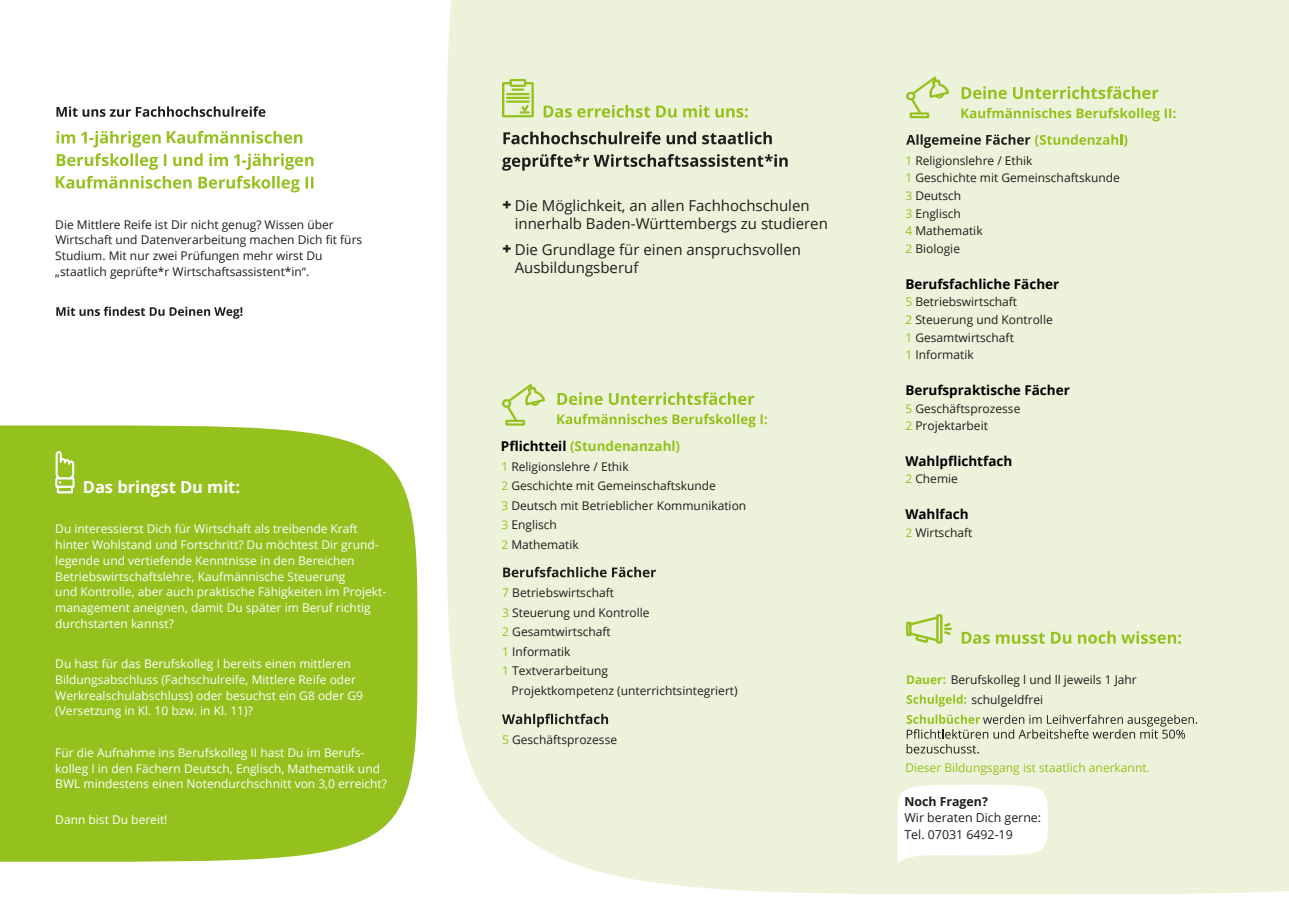
<style>
.page{position:relative;width:1289px;height:919px;background:#fff}
.page>*{position:absolute;margin:0;border:0;box-sizing:border-box;transform-origin:0 0}
.t1{font:700 16.5px "Open Sans";color:#fff}
.t2{font:700 16.5px "Open Sans";color:#95c11f}
.t3{font:15px/18px "Open Sans";color:#1d1d1b}
.t4{font:700 13.5px "Open Sans";color:#000}
.t5{font:700 13.5px "Open Sans";color:#95c11f}
.t6{font:12.3px/16.2px "Open Sans";color:#1d1d1b}
.t7{font:700 12.3px "Open Sans";color:#1d1d1b}
.t8{font:12px/17.7px "Open Sans";color:#1d1d1b}
.t9{font:12px/15.8px "Open Sans";color:#fff}
.t10{font:12px "Open Sans";color:#95c11f}
.s1{font-family:"Merriweather";font-weight:900}
.s2{color:#000}
.s3{color:#95c11f}
.s4{font-weight:700;color:#95c11f}
</style>
<div class="page">
<div style="left:446px;top:0;width:842px;height:894px;background:#ecf3da"></div>
<div style="left:0;top:425px;width:417px;height:436px;background:#95c11f"></div>
<svg style="left:56px;top:106px;width:209px;height:11px"></svg>
<svg style="left:56px;top:131px;width:246px;height:16px"></svg>
<svg style="left:57px;top:153px;width:256px;height:17px"></svg>
<svg style="left:66px;top:176px;width:247px;height:16px"></svg>
<svg style="left:56px;top:306px;width:186px;height:13px"></svg>
<svg style="left:502px;top:79px;width:32px;height:38px"></svg>
<svg style="left:543px;top:105px;width:204px;height:13px;background:#cde198"></svg>
<svg style="left:503px;top:131px;width:268px;height:13px;background:#9ea292"></svg>
<svg style="left:502px;top:154px;width:285px;height:17px;background:#afb4a1"></svg>
<svg style="left:55px;top:451px;width:20px;height:42px"></svg>
<svg style="left:906px;top:76px;width:43px;height:42px;background:#d9e8b3"></svg>
<svg style="left:961px;top:86px;width:197px;height:13px;background:#cadf92"></svg>
<svg style="left:961px;top:108px;width:214px;height:13px;background:#cfe29d"></svg>
<svg style="left:906px;top:614px;width:45px;height:29px"></svg>
<svg style="left:961px;top:631px;width:219px;height:12px;background:#cce197"></svg>
<svg style="left:906px;top:694px;width:60px;height:12px"></svg>
<svg style="left:502px;top:384px;width:43px;height:41px;background:#d9e8b2"></svg>
<svg style="left:557px;top:392px;width:197px;height:13px;background:#cadf92"></svg>
<svg style="left:557px;top:414px;width:210px;height:13px;background:#cfe29e"></svg>
<svg style="left:503px;top:567px;width:153px;height:10px;background:#979c8c"></svg>
<svg style="left:502px;top:713px;width:106px;height:14px"></svg>
<svg style="left:906px;top:134px;width:221px;height:14px;background:#bdc8a1"></svg>
<svg style="left:906px;top:714px;width:291px;height:24px;background:#c8cfb4"></svg>
<svg style="left:906px;top:744px;width:72px;height:9px"></svg>
<div style="left:897px;top:784px;width:150px;height:71px;background:#fff;border-radius:50%"></div>
<svg style="left:897px;top:809px;width:46px;height:55px"></svg>
<h1 class="t2" style="left:55px;top:171px;width:12px">K</h1>
<h1 class="t2" style="left:165px;top:126px;width:12px">K</h1>
<p class="t8" style="left:55px;top:215px;width:280px">Die Mittlere Reife ist Dir nicht genug? Wissen über</p>
<p class="t8" style="left:55px;top:247px;width:269px;line-height:15.8px">Studium. Mit nur zwei Prüfungen mehr wirst Du „staatlich geprüfte*r Wirtschaftsassistent*in“.</p>
<p class="t8" style="left:55px;top:231px;width:308px">Wirtschaft und Datenverarbeitung machen Dich fit fürs</p>
<h1 class="t1" style="left:83px;top:475px;width:159px">Das bringst Du mit:</h1>
<p class="t9" style="left:55px;top:521px;width:332px">Du interessierst Dich für Wirtschaft als treibende Kraft hinter Wohlstand und Fortschritt? Du möchtest Dir grund&shy;legende und vertiefende Kenntnisse in den Bereichen Betriebswirtschaftslehre, Kaufmännische Steuerung<br>und Kontrolle, aber auch praktische Fähigkeiten im Projekt&shy;management aneignen, damit Du später im Beruf richtig durchstarten kannst?</p>
<p class="t9" style="left:55px;top:655px;width:309px">Du hast für das Berufskolleg I bereits einen mittleren Bildungsabschluss (Fachschulreife, Mittlere Reife oder Werkrealschulabschluss) oder besuchst ein G8 oder G9 (Versetzung in Kl. 10 bzw. in Kl. 11)?</p>
<p class="t9" style="left:55px;top:744px;width:333px">Für die Aufnahme ins Berufskolleg II hast Du im Berufs&shy;kolleg I in den Fächern Deutsch, Englisch, Mathematik und<br>BWL mindestens einen Notendurchschnitt von 3,0 erreicht?</p>
<p class="t9" style="left:55px;top:811px;width:114px">Dann bist Du bereit!</p>
<p class="t3" style="left:514px;top:196px;width:315px;text-indent:-13px"><span class="s1">+</span> Die Möglichkeit, an allen Fachhochschulen innerhalb Baden-Württembergs zu studieren</p>
<p class="t3" style="left:514px;top:240px;width:288px;text-indent:-13px"><span class="s1">+</span> Die Grundlage für einen anspruchsvollen<br>Ausbildungsberuf</p>
<p class="t5" style="left:501px;top:436px;width:181px"><span class="s2">Pflichtteil</span> (Stundenanzahl)</p>
<p class="t8" style="left:501px;top:456px;width:246px;line-height:19.5px"><span class="s3">1</span> Religionslehre / Ethik<br><span class="s3">2</span> Geschichte mit Gemeinschaftskunde<br><span class="s3">3</span> Deutsch mit Betrieblicher Kommunikation<br><span class="s3">3</span> Englisch<br><span class="s3">2</span> Mathematik</p>
<p class="t8" style="left:502px;top:583px;width:149px;line-height:19.5px"><span class="s3">7</span> Betriebswirtschaft<br><span class="s3">3</span> Steuerung und Kontrolle<br><span class="s3">2</span> Gesamtwirtschaft<br><span class="s3">1</span> Informatik<br><span class="s3">1</span> Textverarbeitung</p>
<p class="t8" style="left:511px;top:681px;width:227px">Projektkompetenz (unterrichtsintegriert)</p>
<p class="t8" style="left:502px;top:730px;width:116px"><span class="s3">5</span> Geschäftsprozesse</p>
<p class="t8" style="left:905px;top:151px;width:216px"><span class="s3">1</span> Religionslehre / Ethik<br><span class="s3">1</span> Geschichte mit Gemeinschaftskunde<br><span class="s3">3</span> Deutsch<br><span class="s3">3</span> Englisch<br><span class="s3">4</span> Mathematik<br><span class="s3">2</span> Biologie</p>
<p class="t4" style="left:905px;top:274px;width:155px">Berufsfachliche Fächer</p>
<p class="t8" style="left:905px;top:293px;width:149px"><span class="s3">5</span> Betriebswirtschaft<br><span class="s3">2</span> Steuerung und Kontrolle<br><span class="s3">1</span> Gesamtwirtschaft<br><span class="s3">1</span> Informatik</p>
<p class="t4" style="left:905px;top:380px;width:166px">Berufspraktische Fächer</p>
<p class="t8" style="left:905px;top:399px;width:116px"><span class="s3">5</span> Geschäftsprozesse<br><span class="s3">2</span> Projektarbeit</p>
<p class="t4" style="left:905px;top:451px;width:108px">Wahlpflichtfach</p>
<p class="t8" style="left:905px;top:470px;width:54px"><span class="s3">2</span> Chemie</p>
<p class="t4" style="left:905px;top:504px;width:65px">Wahlfach</p>
<p class="t8" style="left:905px;top:523px;width:69px"><span class="s3">2</span> Wirtschaft</p>
<p class="t8" style="left:906px;top:670px;width:232px"><span class="s4">Dauer:</span> Berufskolleg l und ll jeweils 1 Jahr</p>
<p class="t8" style="left:971px;top:690px;width:73px">schulgeldfrei</p>
<p class="t10" style="left:905px;top:759px;width:246px">Dieser Bildungsgang ist staatlich anerkannt.</p>
<p class="t8" style="left:906px;top:792px;width:128px;line-height:15.8px">Wir beraten Dich gern:<br>Tel. 07031 6492-19</p>
<p class="t7" style="left:904px;top:793px;width:85px">Noch Fragen?</p>
<p class="t6" style="left:904px;top:809px;width:138px">Wir beraten Dich gerne:<br>Tel. 07031 6492-19</p>
<p class="t8" style="left:905px;top:800px;width:128px;line-height:15.8px">Wir beraten Dich gern:<br>Tel. 07031 6492-19</p>
</div>
